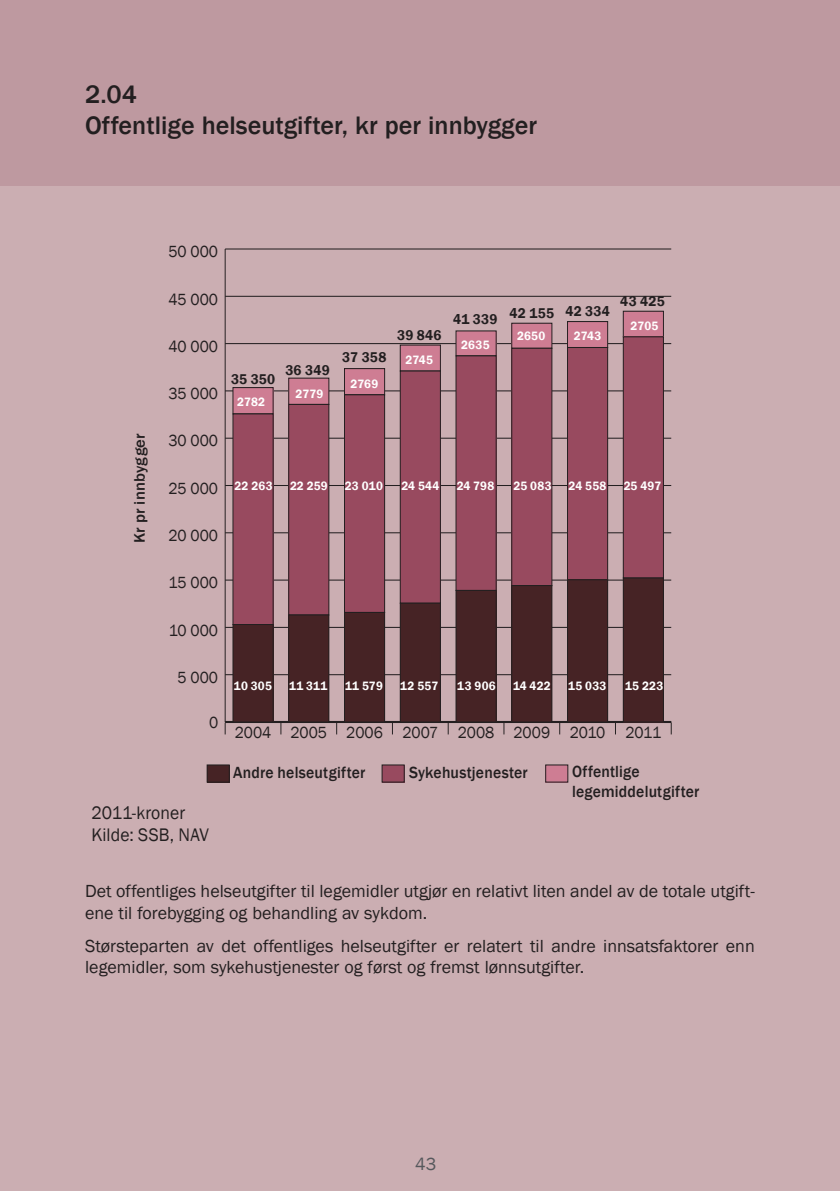
<style>
.page{position:relative;width:840px;height:1191px;background:#fff}
.page>*{position:absolute;margin:0;border:0;box-sizing:border-box;transform-origin:0 0}
.t1{font:500 26px/31.2px "Franklin Gothic";color:#231f20}
.t2{font:18.6px/22.4px "Franklin Gothic";letter-spacing:.005em;color:#231f20;scale:.94 1}
.t3{font:18px/21.6px "Franklin Gothic";color:#231f20}
.t4{font:18px "Franklin Gothic";color:#56585c}
.t5{font:16.6px "Franklin Gothic";color:#231f20;scale:.94 1}
.t6{font:500 16.6px/20px "Franklin Gothic";letter-spacing:.015em;color:#231f20;scale:.94 1}
.t7{font:500 15.6px "Franklin Gothic";letter-spacing:.01em;color:#231f20;scale:1.06 1}
.t8{font:600 14.6px "Franklin Gothic";letter-spacing:.02em;color:#231f20;scale:.94 1}
.t9{font:600 12.4px "Franklin Gothic";letter-spacing:.02em;color:#fff;scale:.94 1}
</style>
<div class="page">
<div style="left:0;top:0;width:839px;height:1191px;background:#cbaeb2"></div>
<div style="left:0;top:0;width:839px;height:185px;background:#be99a0"></div>
<hr style="left:225px;top:721px;width:445px;height:2px;background:#231f20">
<svg style="left:224px;top:722px;width:1px;height:12px"></svg>
<svg style="left:670px;top:722px;width:1px;height:12px"></svg>
<hr style="left:224px;top:249px;width:1px;height:473px;background:#231f20">
<hr style="left:225px;top:674px;width:445px;height:1px;background:#231f20">
<hr style="left:225px;top:627px;width:445px;height:1px;background:#231f20">
<hr style="left:225px;top:580px;width:445px;height:1px;background:#231f20">
<hr style="left:225px;top:532px;width:445px;height:1px;background:#231f20">
<hr style="left:225px;top:485px;width:445px;height:1px;background:#231f20">
<hr style="left:225px;top:438px;width:445px;height:1px;background:#231f20">
<hr style="left:225px;top:390px;width:445px;height:1px;background:#231f20">
<hr style="left:225px;top:343px;width:445px;height:1px;background:#231f20">
<hr style="left:225px;top:296px;width:445px;height:1px;background:#231f20">
<hr style="left:225px;top:249px;width:445px;height:1px;background:#231f20">
<div style="left:233px;top:387px;width:40px;height:27px;background:#ce7d93"></div>
<div style="left:232px;top:387px;width:41px;height:27px;border:1px solid #231f20"></div>
<div style="left:288px;top:378px;width:41px;height:26px;background:#ce7d93"></div>
<div style="left:288px;top:378px;width:41px;height:27px;border:1px solid #231f20"></div>
<div style="left:344px;top:368px;width:40px;height:27px;background:#ce7d93"></div>
<div style="left:344px;top:368px;width:40px;height:27px;border:1px solid #231f20"></div>
<div style="left:400px;top:345px;width:40px;height:26px;background:#ce7d93"></div>
<div style="left:400px;top:345px;width:40px;height:26px;border:1px solid #231f20"></div>
<div style="left:455px;top:331px;width:41px;height:25px;background:#ce7d93"></div>
<div style="left:511px;top:323px;width:40px;height:25px;background:#ce7d93"></div>
<div style="left:511px;top:323px;width:41px;height:25px;border:1px solid #231f20"></div>
<div style="left:567px;top:321px;width:40px;height:26px;background:#ce7d93"></div>
<div style="left:567px;top:321px;width:40px;height:27px;border:1px solid #231f20"></div>
<div style="left:623px;top:311px;width:40px;height:26px;background:#ce7d93"></div>
<div style="left:622px;top:311px;width:41px;height:26px;border:1px solid #231f20"></div>
<div style="left:233px;top:414px;width:40px;height:210px;background:#984a5f"></div>
<div style="left:288px;top:404px;width:41px;height:211px;background:#984a5f"></div>
<div style="left:288px;top:404px;width:41px;height:211px;border:1px solid #231f20"></div>
<div style="left:344px;top:395px;width:40px;height:217px;background:#984a5f"></div>
<div style="left:344px;top:394px;width:40px;height:218px;border:1px solid #231f20"></div>
<div style="left:400px;top:371px;width:40px;height:232px;background:#984a5f"></div>
<div style="left:400px;top:371px;width:40px;height:232px;border:1px solid #231f20"></div>
<div style="left:455px;top:356px;width:41px;height:234px;background:#984a5f"></div>
<div style="left:455px;top:355px;width:41px;height:235px;border:1px solid #231f20"></div>
<div style="left:511px;top:348px;width:40px;height:237px;background:#984a5f"></div>
<div style="left:511px;top:348px;width:41px;height:238px;border:1px solid #231f20"></div>
<div style="left:567px;top:347px;width:40px;height:233px;background:#984a5f"></div>
<div style="left:567px;top:347px;width:40px;height:233px;border:1px solid #231f20"></div>
<div style="left:623px;top:337px;width:40px;height:241px;background:#984a5f"></div>
<div style="left:622px;top:336px;width:41px;height:242px;border:1px solid #231f20"></div>
<div style="left:233px;top:624px;width:40px;height:98px;background:#462325"></div>
<div style="left:232px;top:624px;width:41px;height:98px;border:1px solid #231f20"></div>
<div style="left:288px;top:615px;width:41px;height:107px;background:#462325"></div>
<div style="left:288px;top:615px;width:41px;height:107px;border:1px solid #231f20"></div>
<div style="left:344px;top:612px;width:40px;height:110px;background:#462325"></div>
<div style="left:344px;top:612px;width:40px;height:110px;border:1px solid #231f20"></div>
<div style="left:400px;top:603px;width:40px;height:119px;background:#462325"></div>
<div style="left:400px;top:603px;width:40px;height:119px;border:1px solid #231f20"></div>
<div style="left:455px;top:590px;width:41px;height:132px;background:#462325"></div>
<div style="left:455px;top:590px;width:41px;height:132px;border:1px solid #231f20"></div>
<div style="left:511px;top:585px;width:40px;height:137px;background:#462325"></div>
<div style="left:511px;top:585px;width:41px;height:137px;border:1px solid #231f20"></div>
<div style="left:567px;top:580px;width:40px;height:142px;background:#462325"></div>
<div style="left:567px;top:579px;width:40px;height:143px;border:1px solid #231f20"></div>
<div style="left:623px;top:578px;width:40px;height:144px;background:#462325"></div>
<div style="left:622px;top:578px;width:41px;height:144px;border:1px solid #231f20"></div>
<div style="left:207px;top:765px;width:22px;height:17px;background:#462325"></div>
<div style="left:207px;top:764px;width:22px;height:18px;border:1px solid #231f20"></div>
<div style="left:545px;top:765px;width:22px;height:17px;background:#ce7d93"></div>
<div style="left:382px;top:765px;width:22px;height:17px;background:#984a5f"></div>
<div style="left:381px;top:764px;width:23px;height:18px;border:1px solid #231f20"></div>
<p class="t1" style="left:85px;top:79px;width:453px">2.04<br>Offentlige helseutgifter, kr per innbygger</p>
<p class="t7" style="left:130px;top:543px;width:105px;rotate:-90deg">Kr pr innbygger</p>
<p class="t5" style="left:168px;top:241px;width:54px">50 000</p>
<p class="t5" style="left:168px;top:289px;width:54px">45 000</p>
<p class="t5" style="left:168px;top:336px;width:54px">40 000</p>
<p class="t5" style="left:168px;top:383px;width:54px">35 000</p>
<p class="t8" style="left:231px;top:370px;width:49px">35 350</p>
<p class="t9" style="left:237px;top:394px;width:31px">2782</p>
<p class="t8" style="left:285px;top:361px;width:49px">36 349</p>
<p class="t9" style="left:295px;top:386px;width:31px">2779</p>
<p class="t8" style="left:342px;top:348px;width:48px">37 358</p>
<p class="t9" style="left:350px;top:376px;width:31px">2769</p>
<p class="t8" style="left:397px;top:326px;width:49px">39 846</p>
<p class="t9" style="left:405px;top:352px;width:31px">2745</p>
<p class="t8" style="left:453px;top:304px;width:168px">41 339 42 155 42 334</p>
<p class="t9" style="left:461px;top:337px;width:32px">2635</p>
<p class="t9" style="left:516px;top:329px;width:32px">2650</p>
<p class="t9" style="left:573px;top:329px;width:31px">2743</p>
<p class="t8" style="left:620px;top:292px;width:49px">43 425</p>
<p class="t9" style="left:630px;top:318px;width:31px">2705</p>
<p class="t5" style="left:168px;top:430px;width:54px">30 000</p>
<p class="t5" style="left:168px;top:478px;width:54px">25 000</p>
<p class="t9" style="left:234px;top:478px;width:42px">22 263</p>
<p class="t9" style="left:290px;top:478px;width:41px">22 259</p>
<p class="t9" style="left:344px;top:478px;width:42px">23 010</p>
<p class="t9" style="left:401px;top:478px;width:42px">24 544</p>
<p class="t9" style="left:456px;top:478px;width:41px">24 798</p>
<p class="t9" style="left:513px;top:478px;width:42px">25 083</p>
<p class="t9" style="left:568px;top:478px;width:42px">24 558</p>
<p class="t9" style="left:623px;top:478px;width:41px">25 497</p>
<p class="t5" style="left:168px;top:525px;width:54px">20 000</p>
<p class="t5" style="left:168px;top:572px;width:54px">15 000</p>
<p class="t5" style="left:169px;top:620px;width:54px">10 000</p>
<p class="t5" style="left:177px;top:667px;width:45px">5 000</p>
<p class="t5" style="left:209px;top:712px;width:11px">0</p>
<p class="t2" style="left:91px;top:801px;width:126px">2011-kroner<br>Kilde: SSB, NAV</p>
<p class="t9" style="left:234px;top:678px;width:42px">10 305</p>
<p class="t9" style="left:289px;top:678px;width:42px">11 311</p>
<p class="t9" style="left:345px;top:678px;width:42px">11 579</p>
<p class="t9" style="left:400px;top:678px;width:42px">12 557</p>
<p class="t9" style="left:457px;top:678px;width:42px">13 906</p>
<p class="t9" style="left:513px;top:678px;width:42px">14 422</p>
<p class="t9" style="left:567px;top:678px;width:42px">15 033</p>
<p class="t9" style="left:624px;top:678px;width:42px">15 223</p>
<p class="t5" style="left:234px;top:722px;width:455px">2004 2005 2006 2007 2008 2009 2010 2011</p>
<p class="t6" style="left:233px;top:762px;width:142px">Andre helseutgifter</p>
<p class="t6" style="left:409px;top:762px;width:128px">Sykehustjenester</p>
<p class="t6" style="left:571px;top:762px;width:137px">Offentlige legemiddelutgifter</p>
<p class="t3" style="left:85px;top:880px;width:670px">Det offentliges helseutgifter til legemidler utgjør en relativt liten andel av de totale utgift&shy;ene til forebygging og behandling av sykdom.</p>
<p class="t3" style="left:85px;top:935px;width:670px">Størsteparten av det offentliges helseutgifter er relatert til andre innsatsfaktorer enn legemidler, som sykehustjenester og først og fremst lønnsutgifter.</p>
<p class="t4" style="left:415px;top:1152px;width:23px">43</p>
</div>
